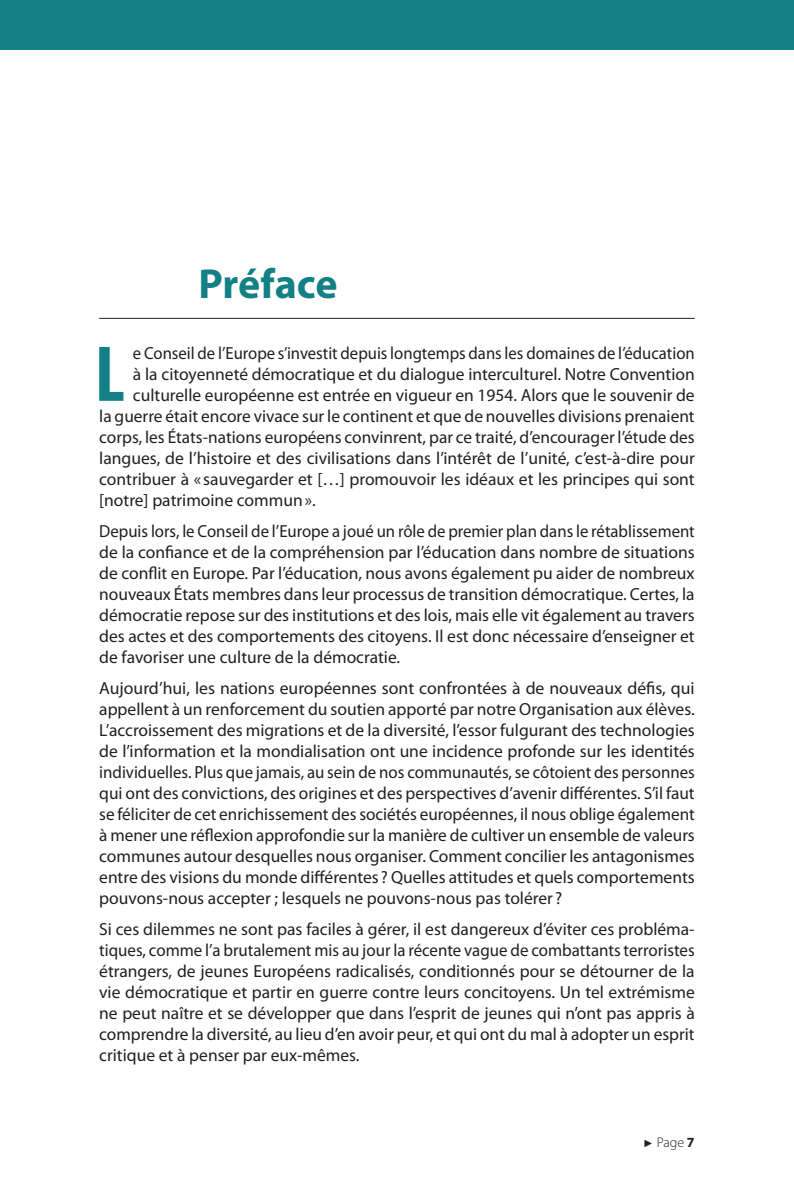
<style>
.page{position:relative;width:794px;height:1191px;background:#fff}
.page>*{position:absolute;margin:0;border:0;box-sizing:border-box;transform-origin:0 0}
.t1{font:700 condensed 79.8px "Myriad Pro";color:#138085}
.t2{font:700 42px "Myriad Pro";letter-spacing:-.005em;color:#138085}
.t3{font:17.5px/21px "Myriad Pro";color:#231f20;text-align:justify}
.t4{font:17.5px/21px "Myriad Pro";color:#231f20;text-align:justify;scale:.96 1}
.t5{font:17.5px "Myriad Pro";color:#231f20;scale:.95 1}
.t6{font:300 14px "Myriad Pro";color:#231f20}
.s1{font-family:"Arial";font-weight:400;font-size:10.5px}
.s2{font-weight:700}
</style>
<div class="page">
<div style="left:0;top:0;width:794px;height:50px;background:#138085"></div>
<hr style="left:99px;top:318px;width:595px;height:1px;background:#231f20">
<h2 class="t2" style="left:198px;top:256px;width:140px">Préface</h2>
<h1 class="t1" style="left:95px;top:324px;width:32px">L</h1>
<p class="t5" style="left:133px;top:342px;width:593px">e Conseil de l’Europe s’investit depuis longtemps dans les domaines de l’éducation</p>
<p class="t3" style="left:133px;top:363px;width:563px">à la citoyenneté démocratique et du dialogue interculturel. Notre Convention</p>
<p class="t3" style="left:133px;top:384px;width:563px">culturelle européenne est entrée en vigueur en 1954. Alors que le souvenir de</p>
<p class="t3" style="left:99px;top:405px;width:597px">la guerre était encore vivace sur le continent et que de nouvelles divisions prenaient</p>
<p class="t3" style="left:99px;top:426px;width:597px">corps, les États-nations européens convinrent, par ce traité, d’encourager l’étude des</p>
<p class="t3" style="left:99px;top:447px;width:597px">langues, de l’histoire et des civilisations dans l’intérêt de l’unité, c’est-à-dire pour</p>
<p class="t3" style="left:99px;top:468px;width:597px">contribuer à « sauvegarder et […] promouvoir les idéaux et les principes qui sont</p>
<p class="t3" style="left:99px;top:489px;width:218px">[notre] patrimoine commun».</p>
<p class="t4" style="left:99px;top:520px;width:622px">Depuis lors, le Conseil de l’Europe a joué un rôle de premier plan dans le rétablissement de la confiance et de la compréhension par l’éducation dans nombre de situations de conflit en Europe. Par l’éducation, nous avons également pu aider de nombreux nouveaux États membres dans leur processus de transition démocratique. Certes, la démocratie repose sur des institutions et des lois, mais elle vit également au travers des actes et des comportements des citoyens. Il est donc nécessaire d’enseigner et de favoriser une culture de la démocratie.</p>
<p class="t3" style="left:99px;top:677px;width:597px">Aujourd’hui, les nations européennes sont confrontées à de nouveaux défis, qui appellent à un renforcement du soutien apporté par notre Organisation aux élèves.<br>L’accroissement des migrations et de la diversité, l’essor fulgurant des technologies de l’information et la mondialisation ont une incidence profonde sur les identités individuelles. Plus que jamais, au sein de nos communautés, se côtoient des personnes qui ont des convictions, des origines et des perspectives d’avenir différentes. S’il faut se féliciter de cet enrichissement des sociétés européennes, il nous oblige également à mener une réflexion approfondie sur la manière de cultiver un ensemble de valeurs communes autour desquelles nous organiser. Comment concilier les antagonismes entre des visions du monde différentes ? Quelles attitudes et quels comportements pouvons-nous accepter ; lesquels ne pouvons-nous pas tolérer ?</p>
<p class="t3" style="left:99px;top:918px;width:597px">Si ces dilemmes ne sont pas faciles à gérer, il est dangereux d’éviter ces probléma&shy;tiques, comme l’a brutalement mis au jour la récente vague de combattants terroristes étrangers, de jeunes Européens radicalisés, conditionnés pour se détourner de la vie démocratique et partir en guerre contre leurs concitoyens. Un tel extrémisme ne peut naître et se développer que dans l’esprit de jeunes qui n’ont pas appris à comprendre la diversité, au lieu d’en avoir peur, et qui ont du mal à adopter un esprit critique et à penser par eux-mêmes.</p>
<p class="t6" style="left:643px;top:1133px;width:53px"><span class="s1">►</span> Page <span class="s2">7</span></p>
</div>
